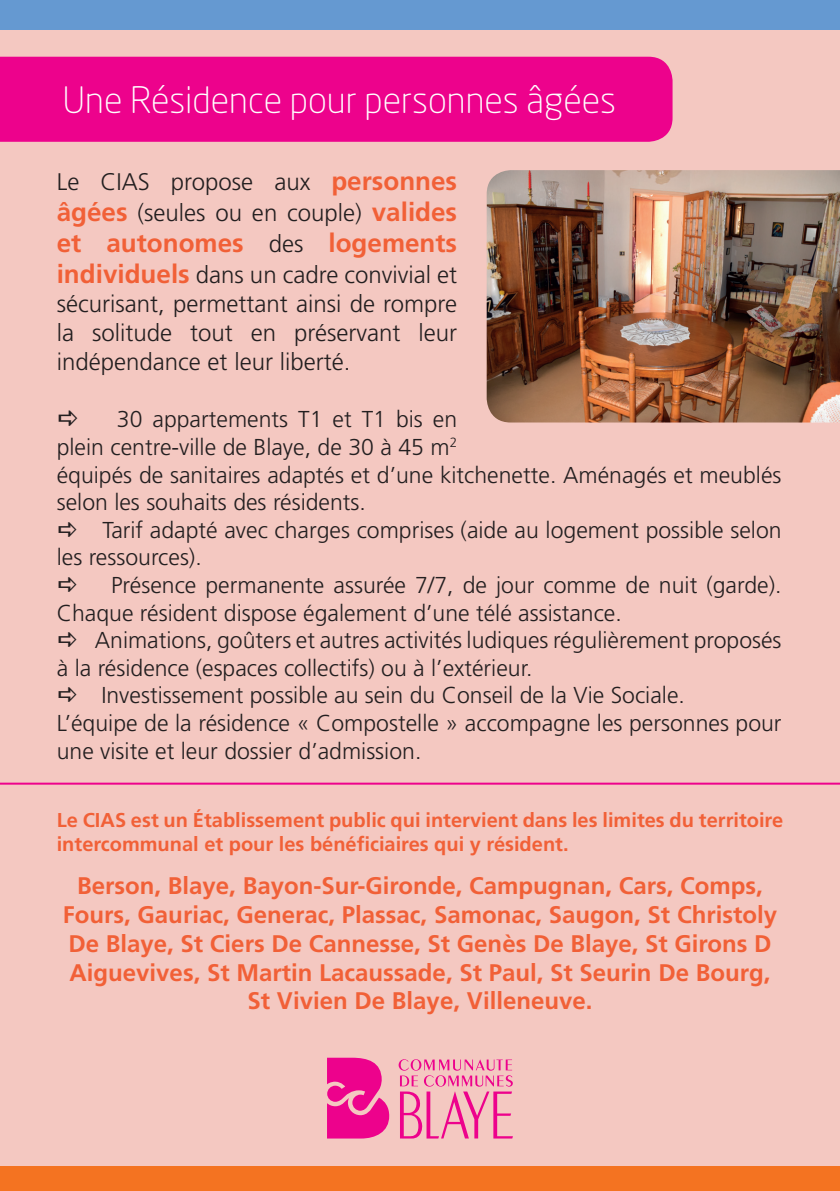
<style>
.page{position:relative;width:840px;height:1191px;background:#fff}
.page>*{position:absolute;margin:0;border:0;box-sizing:border-box;transform-origin:0 0}
.t1{font:300 36px "Neo Sans Std";color:#fff}
.t2{font:700 26px "Frutiger LT Std";color:#f16037}
.t3{font:700 24px/28.8px "Frutiger LT Std";color:#f16037;text-align:center}
.t4{font:300 24px/28.8px "Frutiger LT Std";color:#231f20}
.t5{font:300 23px/27.6px "Frutiger LT Std";color:#231f20}
.t6{font:700 20px/24px "Frutiger LT Std";color:#f16037}
.s1{font-weight:700;font-size:26px;color:#f16037}
.s2{font-weight:300;font-size:24px;color:#231f20}
</style>
<div class="page">
<div style="left:0;top:0;width:839px;height:1191px;background:#f4c8c1"></div>
<div style="left:0;top:0;width:839px;height:30px;background:#6599d1"></div>
<div style="left:0;top:1166px;width:839px;height:25px;background:#f47321"></div>
<svg style="left:327px;top:1057px;width:62px;height:81px"></svg>
<svg style="left:398px;top:1059px;width:114px;height:79px"></svg>
<div style="left:0;top:57px;width:672px;height:85px;background:#ed028c"></div>
<img style="left:486px;top:170px;width:353px;height:252px">
<hr style="left:0;top:782px;width:839px;height:2px;background:#ed028c">
<h1 class="t1" style="left:62px;top:78px;width:554px">Une Résidence pour personnes âgées</h1>
<p class="t4" style="left:57px;top:166px;width:402px;line-height:31.2px">Le CIAS propose aux <span class="s1">personnes âgées</span> (seules ou en couple) <span class="s1">valides</span></p>
<p class="t2" style="left:57px;top:228px;width:402px">et autonomes <span class="s2">des</span> logements</p>
<p class="t4" style="left:57px;top:261px;width:402px;text-align:justify"><span class="s1">individuels</span> dans un cadre convivial et sécurisant, permettant ainsi de rompre la solitude tout en préservant leur indépendance et leur liberté.</p>
<p class="t5" style="left:57px;top:406px;width:725px;text-indent:60px">30 appartements T1 et T1 bis en<br>plein centre-ville de Blaye, de 30 à 45 m<sup>2<br></sup>équipés de sanitaires adaptés et d’une kitchenette. Aménagés et meublés selon les souhaits des résidents.</p>
<p class="t5" style="left:57px;top:516px;width:726px;text-indent:46px">Tarif adapté avec charges comprises (aide au logement possible selon les ressources).</p>
<p class="t5" style="left:57px;top:571px;width:725px;text-indent:54px">Présence permanente assurée 7/7, de jour comme de nuit (garde).<br>Chaque résident dispose également d’une télé assistance.</p>
<p class="t5" style="left:95px;top:627px;width:687px">Animations, goûters et autres activités ludiques régulièrement proposés</p>
<p class="t5" style="left:57px;top:654px;width:477px">à la résidence (espaces collectifs) ou à l’extérieur.</p>
<p class="t5" style="left:101px;top:682px;width:584px">Investissement possible au sein du Conseil de la Vie Sociale.</p>
<p class="t5" style="left:57px;top:709px;width:726px">L’équipe de la résidence « Compostelle » accompagne les personnes pour</p>
<p class="t5" style="left:57px;top:737px;width:366px">une visite et leur dossier d’admission.</p>
<p class="t6" style="left:57px;top:808px;width:727px">Le CIAS est un Établissement public qui intervient dans les limites du territoire intercommunal et pour les bénéficiaires qui y résident.</p>
<p class="t3" style="left:63px;top:871px;width:715px">Berson, Blaye, Bayon-Sur-Gironde, Campugnan, Cars, Comps, Fours, Gauriac, Generac, Plassac, Samonac, Saugon, St Christoly De Blaye, St Ciers De Cannesse, St Genès De Blaye, St Girons D Aiguevives, St Martin Lacaussade, St Paul, St Seurin De Bourg, St Vivien De Blaye, Villeneuve.</p>
</div>
